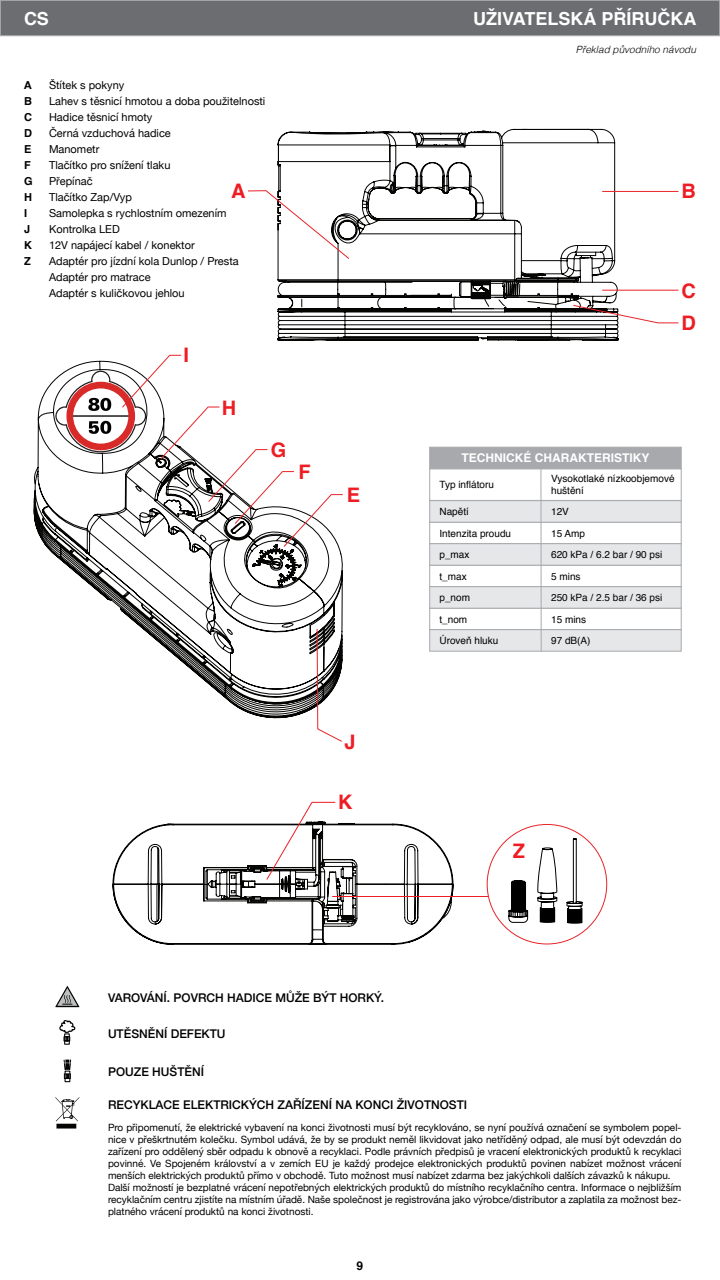
<style>
.page{position:relative;width:720px;height:1280px;background:#fff}
.page>*{position:absolute;margin:0;border:0;box-sizing:border-box;transform-origin:0 0}
.t1{font:700 20px/32px "ATI Helvetica";color:#ee1d23}
.t2{font:700 18px "ATI Helvetica";color:#fff}
.t3{font:500 12px "Helvetica Neue";color:#000}
.t4{font:700 12px "ATI Helvetica";color:#fff}
.t5{font:700 12px "ATI Helvetica";color:#000}
.t6{font:11px/16px "Helvetica Neue";color:#000}
.t7{font:700 11px "Helvetica";color:#000}
.t8{font:700 11px "Helvetica Neue";color:#000}
.t9{font:10px/12px "Helvetica Neue";color:#000;text-align:justify}
.t10{font:10px/12px "ATI Helvetica";color:#000}
.t11{font:italic 300 10px "ATI Helvetica";color:#000}
</style>
<div class="page">
<svg style="left:277px;top:129px;width:342px;height:212px"></svg>
<svg style="left:248px;top:190px;width:431px;height:134px"></svg>
<svg style="left:33px;top:360px;width:88px;height:251px"></svg>
<svg style="left:121px;top:354px;width:222px;height:388px"></svg>
<svg style="left:112px;top:823px;width:341px;height:122px"></svg>
<svg style="left:266px;top:801px;width:70px;height:80px"></svg>
<svg style="left:508px;top:838px;width:75px;height:86px"></svg>
<hr style="left:332px;top:896px;width:156px;height:1px;background:#ee1d23">
<div style="left:0;top:0;width:720px;height:36px;background:#6c6d70;border:1px solid #a8a9ad"></div>
<div style="left:429px;top:447px;width:252px;height:22px;background:#a8a9ad"></div>
<div style="left:429px;top:469px;width:252px;height:32px;background:#fff;border:1px solid #a8a9ad"></div>
<div style="left:429px;top:565px;width:252px;height:22px;background:#fff;border:1px solid #a8a9ad"></div>
<div style="left:429px;top:608px;width:252px;height:22px;background:#fff;border:1px solid #a8a9ad"></div>
<div style="left:429px;top:522px;width:252px;height:22px;background:#fff;border:1px solid #a8a9ad"></div>
<div style="left:429px;top:500px;width:252px;height:22px;background:#e6e7e9;border:1px solid #a8a9ad"></div>
<div style="left:429px;top:586px;width:252px;height:22px;background:#e6e7e9;border:1px solid #a8a9ad"></div>
<div style="left:429px;top:629px;width:252px;height:22px;background:#e6e7e9;border:1px solid #a8a9ad"></div>
<div style="left:429px;top:543px;width:252px;height:22px;background:#e6e7e9;border:1px solid #a8a9ad"></div>
<hr style="left:541px;top:469px;width:1px;height:182px;background:#a8a9ad">
<svg style="left:55px;top:1097px;width:24px;height:32px"></svg>
<svg style="left:55px;top:986px;width:24px;height:21px"></svg>
<div style="left:65px;top:1071px;width:5px;height:11px;border:1px solid #040503"></div>
<svg style="left:59px;top:1020px;width:17px;height:59px"></svg>
<p class="t2" style="left:24px;top:4px;width:27px">CS</p>
<p class="t2" style="left:473px;top:4px;width:225px">UŽIVATELSKÁ PŘÍRUČKA</p>
<p class="t8" style="left:24px;top:76px;width:9px">A</p>
<p class="t7" style="left:24px;top:94px;width:9px">B</p>
<p class="t7" style="left:24px;top:110px;width:9px">C</p>
<p class="t7" style="left:24px;top:126px;width:9px">D</p>
<p class="t7" style="left:24px;top:142px;width:9px">E</p>
<p class="t7" style="left:24px;top:158px;width:8px">F</p>
<p class="t7" style="left:24px;top:174px;width:10px">G</p>
<p class="t7" style="left:24px;top:190px;width:9px">H</p>
<p class="t7" style="left:24px;top:206px;width:5px">I</p>
<p class="t7" style="left:24px;top:222px;width:8px">J</p>
<p class="t7" style="left:24px;top:238px;width:9px">K</p>
<p class="t7" style="left:24px;top:254px;width:8px">Z</p>
<p class="t6" style="left:49px;top:77px;width:77px">Štítek s pokyny</p>
<p class="t6" style="left:49px;top:93px;width:218px">Lahev s těsnicí hmotou a doba použitelnosti</p>
<p class="t6" style="left:49px;top:109px;width:105px">Hadice těsnicí hmoty</p>
<p class="t6" style="left:49px;top:125px;width:123px">Černá vzduchová hadice</p>
<p class="t6" style="left:49px;top:141px;width:52px">Manometr</p>
<p class="t6" style="left:49px;top:157px;width:123px">Tlačítko pro snížení tlaku</p>
<p class="t6" style="left:49px;top:173px;width:45px">Přepínač</p>
<p class="t6" style="left:49px;top:189px;width:84px">Tlačítko Zap/Vyp</p>
<p class="t6" style="left:49px;top:205px;width:179px">Samolepka s rychlostním omezením</p>
<p class="t6" style="left:49px;top:221px;width:72px">Kontrolka LED</p>
<p class="t6" style="left:49px;top:237px;width:147px">12V napájecí kabel / konektor</p>
<p class="t6" style="left:49px;top:253px;width:191px">Adaptér pro jízdní kola Dunlop / Presta<br>Adaptér pro matrace<br>Adaptér s kuličkovou jehlou</p>
<h1 class="t1" style="left:231px;top:175px;width:16px">A</h1>
<h1 class="t1" style="left:183px;top:340px;width:7px">I</h1>
<h1 class="t1" style="left:222px;top:392px;width:16px">H</h1>
<h1 class="t1" style="left:271px;top:434px;width:17px">G</h1>
<h1 class="t1" style="left:298px;top:456px;width:14px">F</h1>
<h1 class="t1" style="left:347px;top:479px;width:15px">E</h1>
<h1 class="t1" style="left:344px;top:726px;width:13px">J</h1>
<h1 class="t1" style="left:338px;top:787px;width:16px">K</h1>
<p class="t11" style="left:576px;top:41px;width:122px">Překlad původního návodu</p>
<h1 class="t1" style="left:681px;top:175px;width:16px">B</h1>
<h1 class="t1" style="left:681px;top:275px;width:16px">C<br>D</h1>
<p class="t4" style="left:462px;top:449px;width:189px">TECHNICKÉ CHARAKTERISTIKY</p>
<p class="t10" style="left:551px;top:472px;width:125px">Vysokotlaké nízkoobjemové huštění</p>
<p class="t10" style="left:439px;top:478px;width:56px">Typ inflátoru</p>
<p class="t10" style="left:439px;top:506px;width:31px">Napětí</p>
<p class="t10" style="left:551px;top:506px;width:19px">12V</p>
<p class="t10" style="left:439px;top:528px;width:73px">Intenzita proudu</p>
<p class="t10" style="left:551px;top:528px;width:35px">15 Amp</p>
<p class="t10" style="left:439px;top:549px;width:32px">p_max</p>
<p class="t10" style="left:551px;top:549px;width:113px">620 kPa / 6.2 bar / 90 psi</p>
<p class="t10" style="left:439px;top:570px;width:29px">t_max</p>
<p class="t10" style="left:551px;top:570px;width:31px">5 mins</p>
<p class="t10" style="left:551px;top:592px;width:113px">250 kPa / 2.5 bar / 36 psi</p>
<p class="t10" style="left:551px;top:613px;width:37px">15 mins</p>
<p class="t10" style="left:551px;top:635px;width:41px">97 dB(A)</p>
<p class="t10" style="left:439px;top:592px;width:32px">p_nom</p>
<p class="t10" style="left:439px;top:613px;width:29px">t_nom</p>
<p class="t10" style="left:439px;top:635px;width:60px">Úroveň hluku</p>
<h1 class="t1" style="left:513px;top:835px;width:14px">Z</h1>
<p class="t3" style="left:108px;top:989px;width:278px">VAROVÁNÍ. POVRCH HADICE MŮŽE BÝT HORKÝ.</p>
<p class="t3" style="left:108px;top:1024px;width:119px">UTĚSNĚNÍ DEFEKTU</p>
<p class="t3" style="left:108px;top:1062px;width:98px">POUZE HUŠTĚNÍ</p>
<p class="t3" style="left:108px;top:1095px;width:361px">RECYKLACE ELEKTRICKÝCH ZAŘÍZENÍ NA KONCI ŽIVOTNOSTI</p>
<p class="t9" style="left:108px;top:1122px;width:575px">Pro připomenutí, že elektrické vybavení na konci životnosti musí být recyklováno, se nyní používá označení se symbolem popel&shy;nice v přeškrtnutém kolečku. Symbol udává, že by se produkt neměl likvidovat jako netříděný odpad, ale musí být odevzdán do zařízení pro oddělený sběr odpadu k obnově a recyklaci. Podle právních předpisů je vracení elektronických produktů k recyklaci povinné. Ve Spojeném království a v zemích EU je každý prodejce elektronických produktů povinen nabízet možnost vrácení menších elektrických produktů přímo v obchodě. Tuto možnost musí nabízet zdarma bez jakýchkoli dalších závazků k nákupu.</p>
<p class="t9" style="left:108px;top:1182px;width:575px">Další možností je bezplatné vrácení nepotřebných elektrických produktů do místního recyklačního centra. Informace o nejbližším recyklačním centru zjistíte na místním úřadě. Naše společnost je registrována jako výrobce/distributor a zaplatila za možnost bez&shy;platného vrácení produktů na konci životnosti.</p>
<p class="t5" style="left:357px;top:1256px;width:8px">9</p>
</div>
